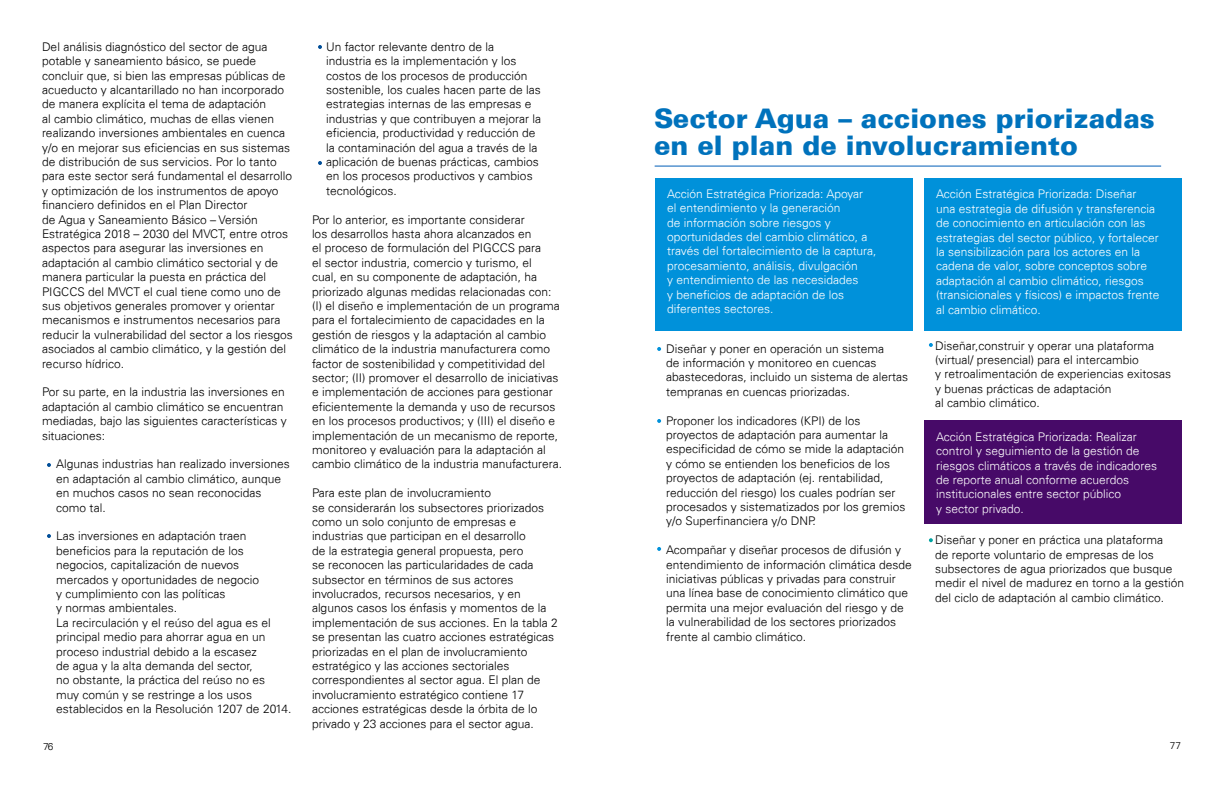
<style>
.page{position:relative;width:1224px;height:792px;background:#fff}
.page>*{position:absolute;margin:0;border:0;box-sizing:border-box;transform-origin:0 0}
.Subtitulos_Grandes{font:900 27px "Univers 75";color:#0072bc}
.Bloque_de_TXT{font:300 12px/14.4px "Univers 45";color:#000}
.Bloque_de_TXT-2{font:300 12px/14.4px "Univers 45";color:#fff}
.t1{font:300 10px "Univers 45";color:#000}
</style>
<div class="page">
<div style="left:655px;top:178px;width:257px;height:153px;background:#0091da"></div>
<div style="left:924px;top:178px;width:257px;height:153px;background:#0091da"></div>
<div style="left:924px;top:421px;width:257px;height:103px;background:#470a68"></div>
<hr style="left:655px;top:166px;width:506px;height:1px;background:#005eb8">
<svg style="left:657px;top:347px;width:4px;height:4px"></svg>
<svg style="left:929px;top:343px;width:4px;height:4px"></svg>
<svg style="left:929px;top:538px;width:4px;height:4px"></svg>
<svg style="left:657px;top:419px;width:4px;height:4px"></svg>
<svg style="left:47px;top:463px;width:4px;height:4px"></svg>
<svg style="left:318px;top:45px;width:4px;height:4px"></svg>
<svg style="left:318px;top:161px;width:4px;height:4px"></svg>
<svg style="left:47px;top:534px;width:4px;height:4px"></svg>
<svg style="left:657px;top:547px;width:4px;height:4px"></svg>
<p class="Bloque_de_TXT" style="left:42px;top:39px;width:252px">Del análisis diagnóstico del sector de agua potable y saneamiento básico, se puede concluir que, si bien las empresas públicas de acueducto y alcantarillado no han incorporado de manera explícita el tema de adaptación<br>al cambio climático, muchas de ellas vienen realizando inversiones ambientales en cuenca y/o en mejorar sus eficiencias en sus sistemas de distribución de sus servicios. Por lo tanto para este sector será fundamental el desarrollo y optimización de los instrumentos de apoyo financiero definidos en el Plan Director<br>de Agua y Saneamiento Básico – Versión Estratégica 2018 – 2030 del MVCT, entre otros aspectos para asegurar las inversiones en adaptación al cambio climático sectorial y de manera particular la puesta en práctica del PIGCCS del MVCT el cual tiene como uno de sus objetivos generales promover y orientar mecanismos e instrumentos necesarios para reducir la vulnerabilidad del sector a los riesgos asociados al cambio climático, y la gestión del recurso hídrico.</p>
<p class="Bloque_de_TXT" style="left:42px;top:385px;width:246px">Por su parte, en la industria las inversiones en adaptación al cambio climático se encuentran mediadas, bajo las siguientes características y situaciones:</p>
<p class="Bloque_de_TXT" style="left:56px;top:457px;width:235px">Algunas industrias han realizado inversiones en adaptación al cambio climático, aunque en muchos casos no sean reconocidas como tal.</p>
<p class="Bloque_de_TXT" style="left:56px;top:529px;width:205px">Las inversiones en adaptación traen beneficios para la reputación de los negocios, capitalización de nuevos mercados y oportunidades de negocio</p>
<p class="Bloque_de_TXT" style="left:56px;top:586px;width:171px">y cumplimiento con las políticas</p>
<p class="Bloque_de_TXT" style="left:56px;top:601px;width:122px">y normas ambientales.</p>
<p class="Bloque_de_TXT" style="left:56px;top:615px;width:237px">La recirculación y el reúso del agua es el principal medio para ahorrar agua en un proceso industrial debido a la escasez<br>de agua y la alta demanda del sector,<br>no obstante, la práctica del reúso no es<br>muy común y se restringe a los usos establecidos en la Resolución 1207 de 2014.</p>
<p class="Bloque_de_TXT" style="left:326px;top:39px;width:216px">Un factor relevante dentro de la industria es la implementación y los costos de los procesos de producción sostenible, los cuales hacen parte de las estrategias internas de las empresas e industrias y que contribuyen a mejorar la eficiencia, productividad y reducción de la contaminación del agua a través de la aplicación de buenas prácticas, cambios en los procesos productivos y cambios tecnológicos.</p>
<p class="Bloque_de_TXT" style="left:312px;top:212px;width:252px">Por lo anterior, es importante considerar<br>los desarrollos hasta ahora alcanzados en<br>el proceso de formulación del PIGCCS para<br>el sector industria, comercio y turismo, el<br>cual, en su componente de adaptación, ha priorizado algunas medidas relacionadas con: (I) el diseño e implementación de un programa para el fortalecimiento de capacidades en la gestión de riesgos y la adaptación al cambio climático de la industria manufacturera como factor de sostenibilidad y competitividad del sector; (II) promover el desarrollo de iniciativas e implementación de acciones para gestionar eficientemente la demanda y uso de recursos en los procesos productivos; y (III) el diseño e implementación de un mecanismo de reporte, monitoreo y evaluación para la adaptación al cambio climático de la industria manufacturera.</p>
<p class="Bloque_de_TXT" style="left:312px;top:486px;width:181px">Para este plan de involucramiento</p>
<p class="Bloque_de_TXT" style="left:312px;top:500px;width:247px">se considerarán los subsectores priorizados como un solo conjunto de empresas e industrias que participan en el desarrollo<br>de la estrategia general propuesta, pero<br>se reconocen las particularidades de cada subsector en términos de sus actores involucrados, recursos necesarios, y en algunos casos los énfasis y momentos de la implementación de sus acciones. En la tabla 2 se presentan las cuatro acciones estratégicas priorizadas en el plan de involucramiento estratégico y las acciones sectoriales correspondientes al sector agua. El plan de involucramiento estratégico contiene 17 acciones estratégicas desde la órbita de lo privado y 23 acciones para el sector agua.</p>
<p class="Subtitulos_Grandes" style="left:654px;top:102px;width:502px">Sector Agua – acciones priorizadas</p>
<p class="Subtitulos_Grandes" style="left:654px;top:129px;width:426px">en el plan de involucramiento</p>
<p class="Bloque_de_TXT-2" style="left:667px;top:186px;width:211px">Acción Estratégica Priorizada: Apoyar<br>el entendimiento y la generación<br>de información sobre riesgos y oportunidades del cambio climático, a través del fortalecimiento de la captura, procesamiento, análisis, divulgación<br>y entendimiento de las necesidades<br>y beneficios de adaptación de los diferentes sectores.</p>
<p class="Bloque_de_TXT-2" style="left:936px;top:187px;width:225px">Acción Estratégica Priorizada: Diseñar<br>una estrategia de difusión y transferencia de conocimiento en articulación con las estrategias del sector público, y fortalecer la sensibilización para los actores en la cadena de valor, sobre conceptos sobre adaptación al cambio climático, riesgos (transicionales y físicos) e impactos frente al cambio climático.</p>
<p class="Bloque_de_TXT" style="left:666px;top:341px;width:244px">Diseñar y poner en operación un sistema<br>de información y monitoreo en cuencas abastecedoras, incluido un sistema de alertas tempranas en cuencas priorizadas.</p>
<p class="Bloque_de_TXT" style="left:666px;top:413px;width:241px">Proponer los indicadores (KPI) de los proyectos de adaptación para aumentar la especificidad de cómo se mide la adaptación y cómo se entienden los beneficios de los proyectos de adaptación (ej. rentabilidad, reducción del riesgo) los cuales podrían ser procesados y sistematizados por los gremios y/o Superfinanciera y/o DNP.</p>
<p class="Bloque_de_TXT" style="left:666px;top:543px;width:247px">Acompañar y diseñar procesos de difusión y entendimiento de información climática desde iniciativas públicas y privadas para construir una línea base de conocimiento climático que permita una mejor evaluación del riesgo y de la vulnerabilidad de los sectores priorizados frente al cambio climático.</p>
<p class="Bloque_de_TXT" style="left:935px;top:338px;width:220px">Diseñar,construir y operar una plataforma (virtual/ presencial) para el intercambio</p>
<p class="Bloque_de_TXT" style="left:935px;top:367px;width:237px">y retroalimentación de experiencias exitosas</p>
<p class="Bloque_de_TXT" style="left:935px;top:381px;width:178px">y buenas prácticas de adaptación</p>
<p class="Bloque_de_TXT" style="left:935px;top:396px;width:106px">al cambio climático.</p>
<p class="Bloque_de_TXT-2" style="left:936px;top:429px;width:223px">Acción Estratégica Priorizada: Realizar control y seguimiento de la gestión de riesgos climáticos a través de indicadores de reporte anual conforme acuerdos institucionales entre sector público</p>
<p class="Bloque_de_TXT-2" style="left:936px;top:501px;width:89px">y sector privado.</p>
<p class="Bloque_de_TXT" style="left:935px;top:533px;width:251px">Diseñar y poner en práctica una plataforma<br>de reporte voluntario de empresas de los subsectores de agua priorizados que busque medir el nivel de madurez en torno a la gestión del ciclo de adaptación al cambio climático.</p>
<p class="t1" style="left:43px;top:740px;width:12px">76</p>
<p class="t1" style="left:1170px;top:740px;width:13px">77</p>
</div>
